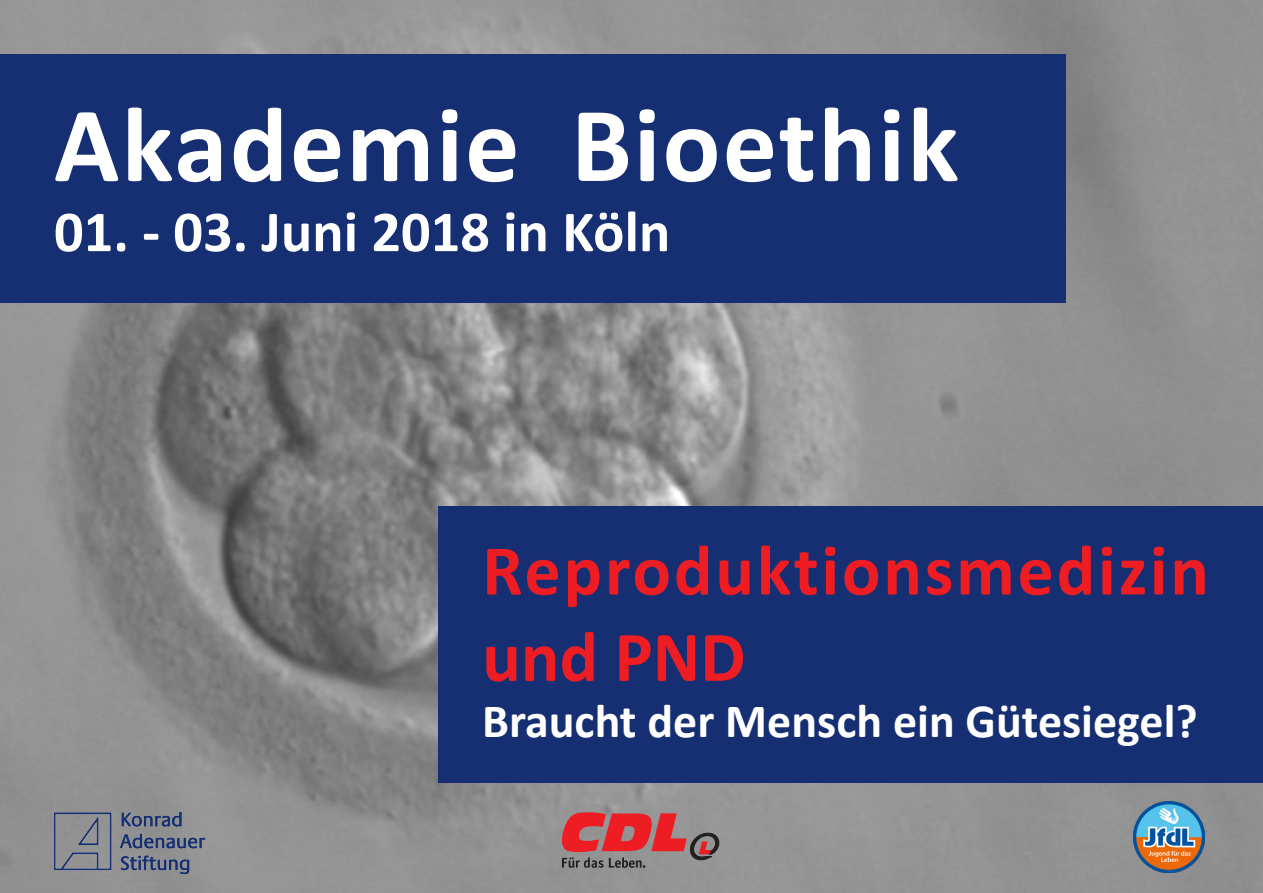
<style>
.page{position:relative;width:1263px;height:893px;background:#fff}
.page>*{position:absolute;margin:0;border:0;box-sizing:border-box;transform-origin:0 0}
.t1{font:700 108px "Calibri";letter-spacing:.02em;color:#fff}
.t2{font:700 72px/86.4px "Calibri";letter-spacing:.04em;color:#ee1d23}
.t3{font:700 58.5px "Calibri";color:#fff}
.t4{font:700 48px "Calibri";color:#fff}
</style>
<div class="page">
<img style="left:0;top:0;width:1263px;height:893px">
<div style="left:0;top:54px;width:1065px;height:249px;background:#162f72"></div>
<div style="left:438px;top:506px;width:825px;height:276px;background:#162f72"></div>
<svg style="left:562px;top:812px;width:157px;height:56px;background:#af5e60"></svg>
<img style="left:1134px;top:801px;width:71px;height:71px">
<img style="left:54px;top:812px;width:150px;height:61px">
<p class="t1" style="left:54px;top:76px;width:906px">Akademie Bioethik</p>
<p class="t3" style="left:54px;top:194px;width:618px">01. - 03. Juni 2018 in Köln</p>
<p class="t2" style="left:482px;top:527px;width:728px">Reproduktionsmedizin und PND</p>
<p class="t4" style="left:482px;top:690px;width:717px">Braucht der Mensch ein Gütesiegel?</p>
</div>
